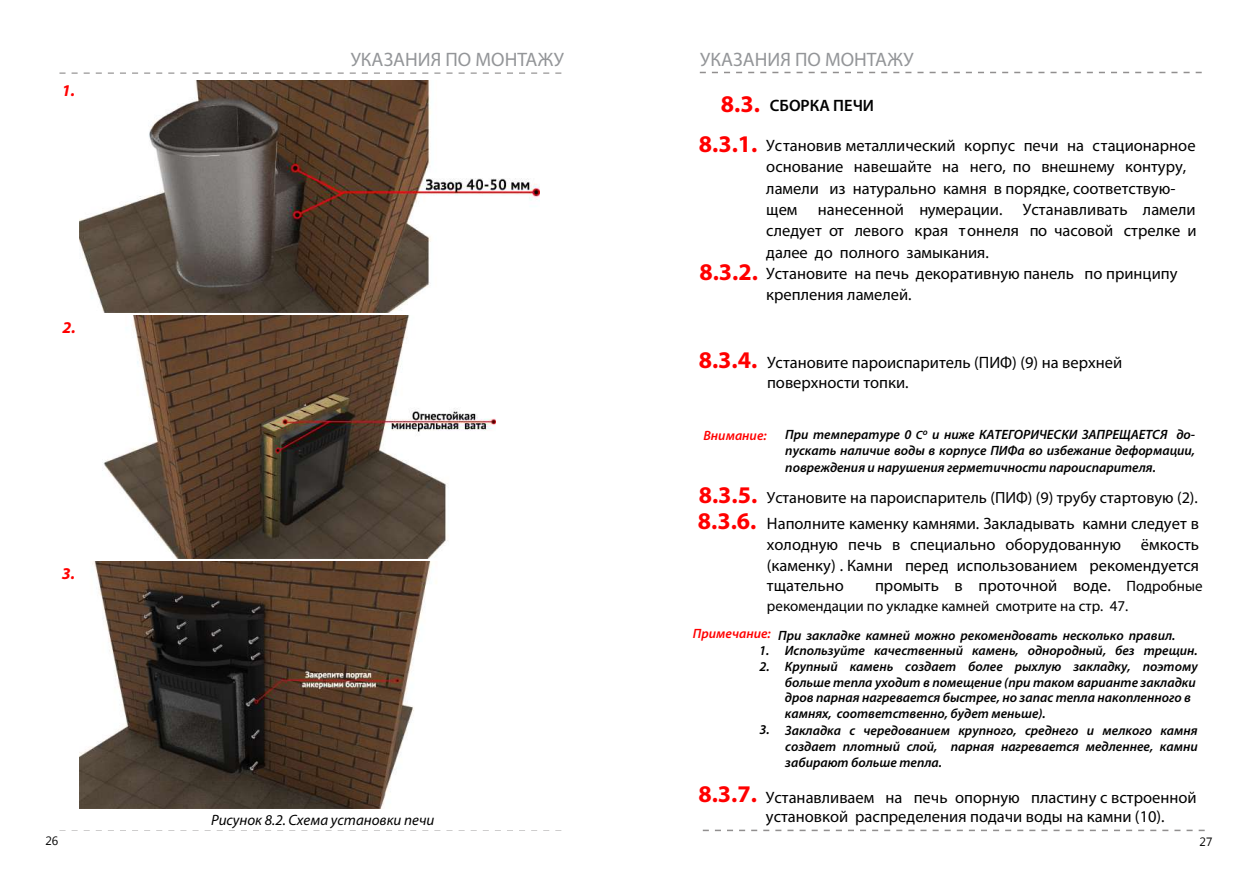
<style>
.page{position:relative;width:1259px;height:893px;background:#fff}
.page>*{position:absolute;margin:0;border:0;box-sizing:border-box;transform-origin:0 0}
.t1{font:700 24px/25.5px "Myriad Pro";color:#f00}
.t2{font:19.5px "Myriad Pro";color:#939598}
.t3{font:16.5px/21.3px "Myriad Pro";color:#000}
.t4{font:600 16.5px "Myriad Pro";color:#000}
.t5{font:italic 700 16.5px "Myriad Pro";color:#f00}
.t6{font:16.2px "Myriad Pro";color:#000}
.t7{font:15px "Myriad Pro";color:#000}
.t8{font:italic 15px "Myriad Pro";color:#000}
.t9{font:italic 600 13.5px/16px "Myriad Pro";color:#000}
.t10{font:italic 600 13.5px "Myriad Pro";color:#f00}
.t11{font:12px "Microsoft Tai Le";color:#000}
.s1{font-weight:700;font-size:24px;color:#f00}
.s2{font-size:12px}
.s3{font-size:15px}
.s4{color:#f00}
</style>
<div class="page">
<svg style="left:59px;top:830px;width:502px;height:1px"></svg>
<svg style="left:59px;top:72px;width:502px;height:2px"></svg>
<img style="left:80px;top:80px;width:460px;height:232px">
<img style="left:103px;top:315px;width:392px;height:243px">
<img style="left:79px;top:561px;width:358px;height:247px">
<svg style="left:703px;top:830px;width:501px;height:1px"></svg>
<svg style="left:700px;top:72px;width:501px;height:1px"></svg>
<p class="t5" style="left:62px;top:79px;width:15px">1.</p>
<p class="t5" style="left:62px;top:316px;width:15px">2.</p>
<p class="t5" style="left:62px;top:562px;width:15px">3.</p>
<p class="t11" style="left:45px;top:833px;width:14px">26</p>
<p class="t2" style="left:351px;top:47px;width:215px">УКАЗАНИЯ ПО МОНТАЖУ</p>
<p class="t8" style="left:211px;top:811px;width:225px">Рисунок 8.2. Схема установки печи</p>
<p class="t2" style="left:700px;top:47px;width:215px">УКАЗАНИЯ ПО МОНТАЖУ</p>
<p class="t4" style="left:721px;top:95px;width:155px"><span class="s1">8.3.</span> СБОРКА ПЕЧИ</p>
<h1 class="t1" style="left:699px;top:130px;width:60px">8.3.1.</h1>
<h1 class="t1" style="left:699px;top:258px;width:60px">8.3.2.</h1>
<p class="t3" style="left:766px;top:135px;width:432px">Установив металлический корпус печи на стационарное основание навешайте на него, по внешнему контуру, ламели из натурально камня в порядке, соответствую&shy;щем нанесенной нумерации. Устанавливать ламели следует от левого края тоннеля по часовой стрелке и далее до полного замыкания.<br>Установите на печь декоративную панель по принципу крепления ламелей.</p>
<h1 class="t1" style="left:698px;top:346px;width:60px">8.3.4.</h1>
<p class="t3" style="left:767px;top:351px;width:357px;line-height:20.7px">Установите пароиспаритель (ПИФ) (9) на верхней поверхности топки.</p>
<p class="t10" style="left:703px;top:427px;width:65px">Внимание:</p>
<p class="t9" style="left:785px;top:426px;width:411px;text-align:justify">При температуре 0 <span class="s2">С</span><sup>о</sup> и ниже КАТЕГОРИЧЕСКИ ЗАПРЕЩАЕТСЯ до&shy;пускать наличие воды в корпусе ПИФа во избежание деформации, повреждения и нарушения герметичности пароиспарителя.</p>
<h1 class="t1" style="left:698px;top:482px;width:61px">8.3.5.<br>8.3.6.</h1>
<p class="t6" style="left:767px;top:488px;width:432px">Установите на пароиспаритель (ПИФ) (9) трубу стартовую (2).</p>
<p class="t3" style="left:767px;top:513px;width:434px;line-height:20.7px;text-align:justify">Наполните каменку камнями. Закладывать камни следует в холодную печь в специально оборудованную ёмкость (каменку) . Камни перед использованием рекомендуется тщательно</p>
<p class="t3" style="left:875px;top:575px;width:329px">промыть в проточной воде. <span class="s3">Подробные</span></p>
<p class="t7" style="left:767px;top:597px;width:363px">рекомендации по укладке камней смотрите на стр. 47.</p>
<p class="t9" style="left:785px;top:628px;width:414px;line-height:14.7px;text-indent:-92px"><span class="s4">Примечание:</span> При закладке камней можно рекомендовать несколько правил.<br>Используйте качественный камень, однородный, без трещин.</p>
<p class="t9" style="left:785px;top:658px;width:414px">Крупный камень создает более рыхлую закладку, поэтому больше тепла уходит в помещение (при таком варианте закладки дров парная нагревается быстрее, но запас тепла накопленного в камнях, соответственно, будет меньше).<br>Закладка с чередованием крупного, среднего и мелкого камня создает плотный слой, парная нагревается медленнее, камни забирают больше тепла.</p>
<p class="t9" style="left:759px;top:641px;width:12px;line-height:17px">1.<br>2.</p>
<p class="t9" style="left:759px;top:721px;width:12px">3.</p>
<h1 class="t1" style="left:698px;top:781px;width:60px">8.3.7.</h1>
<p class="t3" style="left:766px;top:788px;width:432px;line-height:19px">Устанавливаем на печь опорную пластину с встроенной установкой распределения подачи воды на камни (10).</p>
<p class="t11" style="left:1199px;top:835px;width:14px">27</p>
</div>
